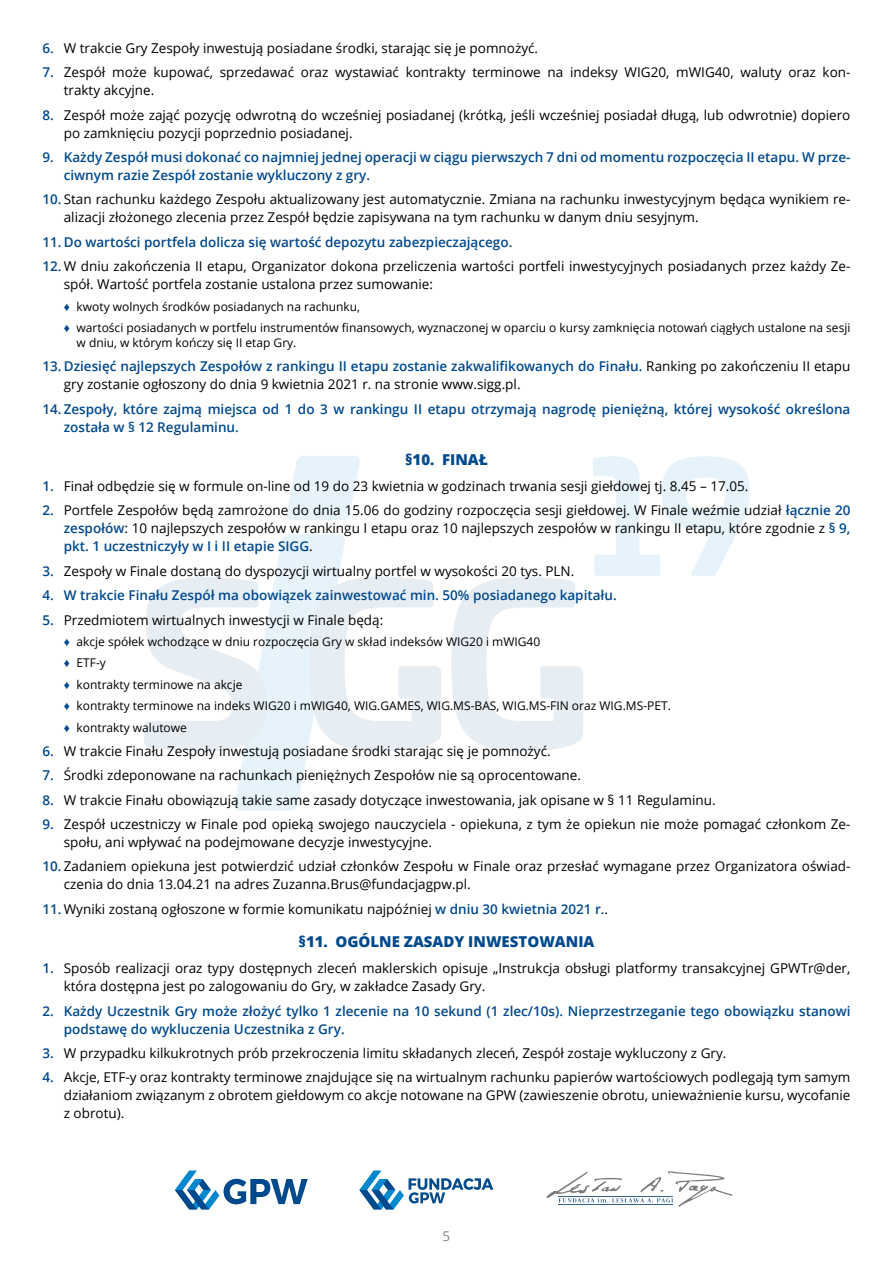
<style>
.page{position:relative;width:893px;height:1263px;background:#fff}
.page>*{position:absolute;margin:0;border:0;box-sizing:border-box;transform-origin:0 0}
.t1{font:800 15px "Open Sans";color:#00498d}
.t2{font:13.5px/18px "Open Sans";color:#000}
.t3{font:600 13.5px/18px "Open Sans";color:#00498d}
.t4{font:13.5px "Open Sans";color:#878787}
.t5{font:12px/21.5px "Open Sans";color:#000}
.s1{font-weight:600;color:#00498d}
.s2{font-family:"Arial";color:#00498d}
</style>
<div class="page">
<svg style="left:175px;top:1170px;width:133px;height:39px"></svg>
<svg style="left:359px;top:1170px;width:134px;height:39px"></svg>
<svg style="left:546px;top:1171px;width:187px;height:36px"></svg>
<hr style="left:559px;top:1196px;width:114px;height:1px;background:#316290">
<hr style="left:559px;top:1204px;width:114px;height:1px;background:#316290">
<svg style="left:287px;top:456px;width:73px;height:64px;background:#e9f4fa"></svg>
<svg style="left:451px;top:577px;width:132px;height:174px"></svg>
<svg style="left:144px;top:535px;width:297px;height:276px"></svg>
<svg style="left:593px;top:456px;width:156px;height:120px"></svg>
<p class="t2" style="left:43px;top:39px;width:497px"><span class="s1">6.</span> W trakcie Gry Zespoły inwestują posiadane środki, starając się je pomnożyć.</p>
<p class="t2" style="left:64px;top:63px;width:788px;text-indent:-21px"><span class="s1">7.</span> Zespół może kupować, sprzedawać oraz wystawiać kontrakty terminowe na indeksy WIG20, mWIG40, waluty oraz kon&shy;trakty akcyjne.</p>
<p class="t2" style="left:64px;top:105px;width:788px;text-indent:-21px"><span class="s1">8.</span> Zespół może zająć pozycję odwrotną do wcześniej posiadanej (krótką, jeśli wcześniej posiadał długą, lub odwrotnie) dopiero po zamknięciu pozycji poprzednio posiadanej.</p>
<p class="t3" style="left:64px;top:148px;width:788px;text-indent:-21px">9. Każdy Zespół musi dokonać co najmniej jednej operacji w ciągu pierwszych 7 dni od momentu rozpoczęcia II etapu. W prze&shy;ciwnym razie Zespół zostanie wykluczony z gry.</p>
<p class="t2" style="left:64px;top:190px;width:788px;text-indent:-21px"><span class="s1">10.</span> Stan rachunku każdego Zespołu aktualizowany jest automatycznie. Zmiana na rachunku inwestycyjnym będąca wynikiem re&shy;alizacji złożonego zlecenia przez Zespół będzie zapisywana na tym rachunku w danym dniu sesyjnym.</p>
<p class="t3" style="left:43px;top:233px;width:471px">11. Do wartości portfela dolicza się wartość depozytu zabezpieczającego.</p>
<p class="t2" style="left:64px;top:257px;width:788px;text-indent:-21px"><span class="s1">12.</span> W dniu zakończenia II etapu, Organizator dokona przeliczenia wartości portfeli inwestycyjnych posiadanych przez każdy Ze&shy;spół. Wartość portfela zostanie ustalona przez sumowanie:</p>
<p class="t5" style="left:64px;top:295px;width:788px"><span class="s2">♦</span> kwoty wolnych środków posiadanych na rachunku,<br><span class="s2">♦</span> wartości posiadanych w portfelu instrumentów finansowych, wyznaczonej w oparciu o kursy zamknięcia notowań ciągłych ustalone na sesji</p>
<p class="t5" style="left:77px;top:331px;width:221px">w dniu, w którym kończy się II etap Gry.</p>
<p class="t2" style="left:64px;top:357px;width:788px;text-indent:-21px"><span class="s1">13. Dziesięć najlepszych Zespołów z rankingu II etapu zostanie zakwalifikowanych do Finału.</span> Ranking po zakończeniu II etapu gry zostanie ogłoszony do dnia 9 kwietnia 2021 r. na stronie www.sigg.pl.</p>
<p class="t3" style="left:64px;top:399px;width:788px;text-indent:-21px">14. Zespoły, które zajmą miejsca od 1 do 3 w rankingu II etapu otrzymają nagrodę pieniężną, której wysokość określona została w § 12 Regulaminu.</p>
<p class="t1" style="left:405px;top:448px;width:84px">§10. FINAŁ</p>
<p class="t2" style="left:43px;top:477px;width:707px"><span class="s1">1.</span> Finał odbędzie się w formule on-line od 19 do 23 kwietnia w godzinach trwania sesji giełdowej tj. 8.45 – 17.05.</p>
<p class="t2" style="left:64px;top:501px;width:788px;text-align:justify;text-indent:-21px"><span class="s1">2.</span> Portfele Zespołów będą zamrożone do dnia 15.06 do godziny rozpoczęcia sesji giełdowej. W Finale weźmie udział <span class="s1">łącznie 20 zespołów</span>: 10 najlepszych zespołów w rankingu I etapu oraz 10 najlepszych zespołów w rankingu II etapu, które zgodnie z <span class="s1">§ 9, pkt. 1 uczestniczyły w I i II etapie SIGG</span>.</p>
<p class="t2" style="left:43px;top:562px;width:533px"><span class="s1">3.</span> Zespoły w Finale dostaną do dyspozycji wirtualny portfel w wysokości 20 tys. PLN.</p>
<p class="t3" style="left:43px;top:586px;width:576px">4. W trakcie Finału Zespół ma obowiązek zainwestować min. 50% posiadanego kapitału.</p>
<p class="t2" style="left:43px;top:610px;width:342px"><span class="s1">5.</span> Przedmiotem wirtualnych inwestycji w Finale będą:</p>
<p class="t5" style="left:64px;top:631px;width:609px"><span class="s2">♦</span> akcje spółek wchodzące w dniu rozpoczęcia Gry w skład indeksów WIG20 i mWIG40<br><span class="s2">♦</span> ETF-y<br><span class="s2">♦</span> kontrakty terminowe na akcje<br><span class="s2">♦</span> kontrakty terminowe na indeks WIG20 i mWIG40, WIG.GAMES, WIG.MS-BAS, WIG.MS-FIN oraz WIG.MS-PET. <span class="s2">♦</span> kontrakty walutowe</p>
<p class="t2" style="left:43px;top:742px;width:510px"><span class="s1">6.</span> W trakcie Finału Zespoły inwestują posiadane środki starając się je pomnożyć.</p>
<p class="t2" style="left:43px;top:766px;width:540px"><span class="s1">7.</span> Środki zdeponowane na rachunkach pieniężnych Zespołów nie są oprocentowane.</p>
<p class="t2" style="left:43px;top:790px;width:675px"><span class="s1">8.</span> W trakcie Finału obowiązują takie same zasady dotyczące inwestowania, jak opisane w § 11 Regulaminu.</p>
<p class="t2" style="left:64px;top:815px;width:788px;text-indent:-21px"><span class="s1">9.</span> Zespół uczestniczy w Finale pod opieką swojego nauczyciela - opiekuna, z tym że opiekun nie może pomagać członkom Ze&shy;społu, ani wpływać na podejmowane decyzje inwestycyjne.</p>
<p class="t2" style="left:64px;top:857px;width:788px;text-indent:-21px"><span class="s1">10.</span> Zadaniem opiekuna jest potwierdzić udział członków Zespołu w Finale oraz przesłać wymagane przez Organizatora oświad&shy;czenia do dnia 13.04.21 na adres Zuzanna.Brus@fundacjagpw.pl.</p>
<p class="t2" style="left:43px;top:899px;width:567px"><span class="s1">11.</span> Wyniki zostaną ogłoszone w formie komunikatu najpóźniej <span class="s1">w dniu 30 kwietnia 2021 r.</span>.</p>
<p class="t1" style="left:299px;top:930px;width:297px">§11. OGÓLNE ZASADY INWESTOWANIA</p>
<p class="t2" style="left:64px;top:959px;width:788px;text-indent:-21px"><span class="s1">1.</span> Sposób realizacji oraz typy dostępnych zleceń maklerskich opisuje „Instrukcja obsługi platformy transakcyjnej GPWTr@der, która dostępna jest po zalogowaniu do Gry, w zakładce Zasady Gry.</p>
<p class="t3" style="left:64px;top:1001px;width:788px;text-indent:-21px">2. Każdy Uczestnik Gry może złożyć tylko 1 zlecenie na 10 sekund (1 zlec/10s). Nieprzestrzeganie tego obowiązku stanowi podstawę do wykluczenia Uczestnika z Gry.</p>
<p class="t2" style="left:43px;top:1044px;width:685px"><span class="s1">3.</span> W przypadku kilkukrotnych prób przekroczenia limitu składanych zleceń, Zespół zostaje wykluczony z Gry.</p>
<p class="t2" style="left:64px;top:1068px;width:788px;text-align:justify;text-indent:-21px"><span class="s1">4.</span> Akcje, ETF-y oraz kontrakty terminowe znajdujące się na wirtualnym rachunku papierów wartościowych podlegają tym samym działaniom związanym z obrotem giełdowym co akcje notowane na GPW (zawieszenie obrotu, unieważnienie kursu, wycofanie z obrotu).</p>
<p class="t4" style="left:443px;top:1227px;width:9px">5</p>
</div>
